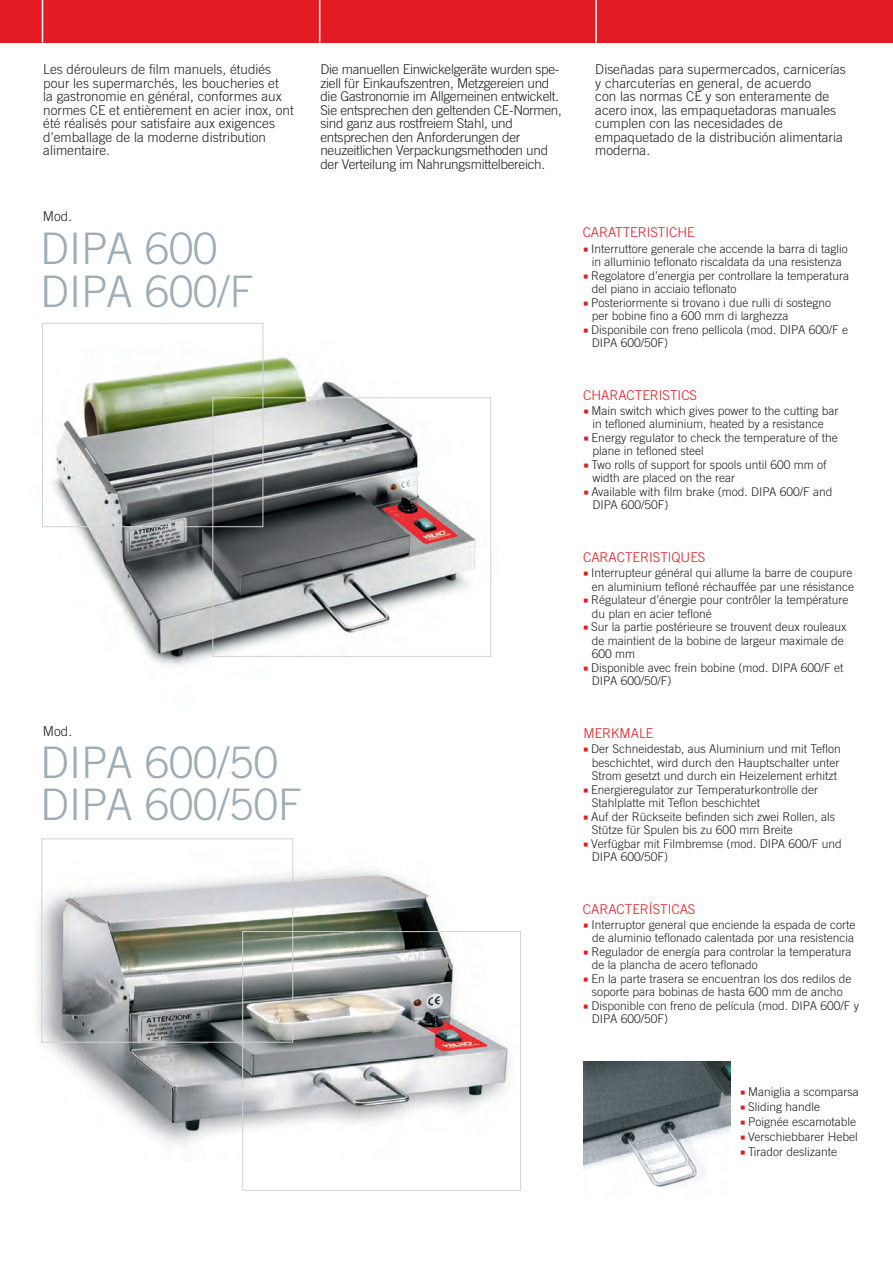
<style>
.page{position:relative;width:893px;height:1263px;background:#fff}
.page>*{position:absolute;margin:0;border:0;box-sizing:border-box;transform-origin:0 0}
.t1{font:300 43.5px "Trade Gothic";color:#9dacb5}
.t2{font:300 13.5px/13.5px "Trade Gothic";color:#231f20}
.t3{font:300 13.5px/13.5px "Trade Gothic";letter-spacing:-.02em;color:#231f20}
.t4{font:300 13.5px "Trade Gothic";color:#e21a21}
.t5{font:300 12px/13.5px "Trade Gothic";color:#231f20}
.s1{font-family:"Minion Pro";font-weight:700;font-stretch:condensed;font-size:13.5px;color:#e21a21}
</style>
<div class="page">
<div style="left:0;top:0;width:893px;height:43px;background:#e21a21"></div>
<hr style="left:42px;top:0;width:1px;height:43px;background:#fff">
<hr style="left:319px;top:0;width:1px;height:43px;background:#fff">
<hr style="left:595px;top:0;width:2px;height:43px;background:#fff">
<img style="left:37px;top:840px;width:473px;height:306px">
<img style="left:43px;top:340px;width:449px;height:326px">
<div style="left:42px;top:323px;width:221px;height:204px;border:1px solid #d1d2d4"></div>
<div style="left:212px;top:397px;width:279px;height:260px;border:1px solid #d1d2d4"></div>
<div style="left:41px;top:838px;width:252px;height:204px;border:1px solid #d1d2d4"></div>
<div style="left:242px;top:931px;width:279px;height:259px;border:1px solid #d1d2d4"></div>
<img style="left:583px;top:1061px;width:147px;height:126px">
<p class="t2" style="left:43px;top:63px;width:252px">Les dérouleurs de film manuels, étudiés pour les supermarchés, les boucheries et<br>la gastronomie en général, conformes aux normes CE et entièrement en acier inox, ont été réalisés pour satisfaire aux exigences d’emballage de la moderne distribution alimentaire.</p>
<p class="t3" style="left:320px;top:63px;width:243px">Die manuellen Einwickelgeräte wurden spe&shy;ziell für Einkaufszentren, Metzgereien und die Gastronomie im Allgemeinen entwickelt.<br>Sie entsprechen den geltenden CE-Normen, sind ganz aus rostfreiem Stahl, und entsprechen den Anforderungen der neuzeitlichen Verpackungsmethoden und der Verteilung im Nahrungsmittelbereich.</p>
<p class="t2" style="left:43px;top:209px;width:31px">Mod.</p>
<h1 class="t1" style="left:40px;top:222px;width:179px">DIPA 600</h1>
<h1 class="t1" style="left:40px;top:266px;width:215px">DIPA 600/F</h1>
<p class="t2" style="left:43px;top:724px;width:31px">Mod.</p>
<h1 class="t1" style="left:40px;top:737px;width:239px">DIPA 600/50</h1>
<h1 class="t1" style="left:40px;top:779px;width:263px">DIPA 600/50F</h1>
<p class="t2" style="left:595px;top:63px;width:252px">Diseñadas para supermercados, carnicerías y charcuterías en general, de acuerdo<br>con las normas CE y son enteramente de acero inox, las empaquetadoras manuales cumplen con las necesidades de empaquetado de la distribución alimentaria moderna.</p>
<p class="t4" style="left:583px;top:224px;width:114px">CARATTERISTICHE</p>
<p class="t5" style="left:583px;top:241px;width:266px;text-align:center"><span class="s1">■</span> Interruttore generale che accende la barra di taglio in alluminio teflonato riscaldata da una resistenza</p>
<p class="t5" style="left:592px;top:268px;width:259px;text-indent:-9px"><span class="s1">■</span> Regolatore d’energia per controllare la temperatura del piano in acciaio teflonato</p>
<p class="t5" style="left:592px;top:295px;width:241px;text-indent:-9px"><span class="s1">■</span> Posteriormente si trovano i due rulli di sostegno per bobine fino a 600 mm di larghezza</p>
<p class="t5" style="left:592px;top:322px;width:258px;text-indent:-9px"><span class="s1">■</span> Disponibile con freno pellicola (mod. DIPA 600/F e<br>DIPA 600/50F)</p>
<p class="t4" style="left:583px;top:387px;width:116px">CHARACTERISTICS</p>
<p class="t5" style="left:583px;top:404px;width:256px;text-align:center"><span class="s1">■</span> Main switch which gives power to the cutting bar in tefloned aluminium, heated by a resistance</p>
<p class="t5" style="left:592px;top:431px;width:247px;text-indent:-9px"><span class="s1">■</span> Energy regulator to check the temperature of the plane in tefloned steel</p>
<p class="t5" style="left:592px;top:458px;width:236px;text-indent:-9px"><span class="s1">■</span> Two rolls of support for spools until 600 mm of width are placed on the rear</p>
<p class="t5" style="left:592px;top:485px;width:242px;text-indent:-9px"><span class="s1">■</span> Available with film brake (mod. DIPA 600/F and<br>DIPA 600/50F)</p>
<p class="t4" style="left:583px;top:549px;width:124px">CARACTERISTIQUES</p>
<p class="t5" style="left:583px;top:566px;width:272px;text-align:right"><span class="s1">■</span> Interrupteur général qui allume la barre de coupure en aluminium tefloné réchauffée par une résistance</p>
<p class="t5" style="left:592px;top:593px;width:258px;text-indent:-9px"><span class="s1">■</span> Régulateur d’énergie pour contrôler la température du plan en acier tefloné</p>
<p class="t5" style="left:592px;top:620px;width:256px;text-indent:-9px"><span class="s1">■</span> Sur la partie postérieure se trouvent deux rouleaux de maintient de la bobine de largeur maximale de<br>600 mm</p>
<p class="t5" style="left:592px;top:660px;width:253px;text-indent:-9px"><span class="s1">■</span> Disponible avec frein bobine (mod. DIPA 600/F et<br>DIPA 600/50/F)</p>
<p class="t4" style="left:583px;top:725px;width:71px">MERKMALE</p>
<p class="t5" style="left:592px;top:742px;width:250px;text-indent:-9px"><span class="s1">■</span> Der Schneidestab, aus Aluminium und mit Teflon beschichtet, wird durch den Hauptschalter unter<br>Strom gesetzt und durch ein Heizelement erhitzt</p>
<p class="t5" style="left:592px;top:782px;width:228px;text-indent:-9px"><span class="s1">■</span> Energieregulator zur Temperaturkontrolle der<br>Stahlplatte mit Teflon beschichtet</p>
<p class="t5" style="left:592px;top:809px;width:245px;text-indent:-9px"><span class="s1">■</span> Auf der Rückseite befinden sich zwei Rollen, als<br>Stütze für Spulen bis zu 600 mm Breite</p>
<p class="t5" style="left:592px;top:836px;width:252px;text-indent:-9px"><span class="s1">■</span> Verfügbar mit Filmbremse (mod. DIPA 600/F und<br>DIPA 600/50F)</p>
<p class="t4" style="left:583px;top:901px;width:114px">CARACTERÍSTICAS</p>
<p class="t5" style="left:583px;top:918px;width:274px;text-align:right"><span class="s1">■</span> Interruptor general que enciende la espada de corte de aluminio teflonado calentada por una resistencia</p>
<p class="t5" style="left:592px;top:945px;width:261px;text-indent:-9px"><span class="s1">■</span> Regulador de energía para controlar la temperatura de la plancha de acero teflonado</p>
<p class="t5" style="left:583px;top:972px;width:270px;text-align:center"><span class="s1">■</span> En la parte trasera se encuentran los dos redilos de soporte para bobinas de hasta 600 mm de ancho</p>
<p class="t5" style="left:592px;top:999px;width:269px;text-indent:-9px"><span class="s1">■</span> Disponible con freno de película (mod. DIPA 600/F y<br>DIPA 600/50F)</p>
<p class="t5" style="left:740px;top:1085px;width:120px"><span class="s1">■</span> Maniglia a scomparsa</p>
<p class="t5" style="left:740px;top:1100px;width:82px"><span class="s1">■</span> Sliding handle</p>
<p class="t5" style="left:740px;top:1115px;width:118px"><span class="s1">■</span> Poignée escamotable</p>
<p class="t5" style="left:740px;top:1130px;width:119px"><span class="s1">■</span> Verschiebbarer Hebel</p>
<p class="t5" style="left:740px;top:1145px;width:99px"><span class="s1">■</span> Tirador deslizante</p>
</div>
